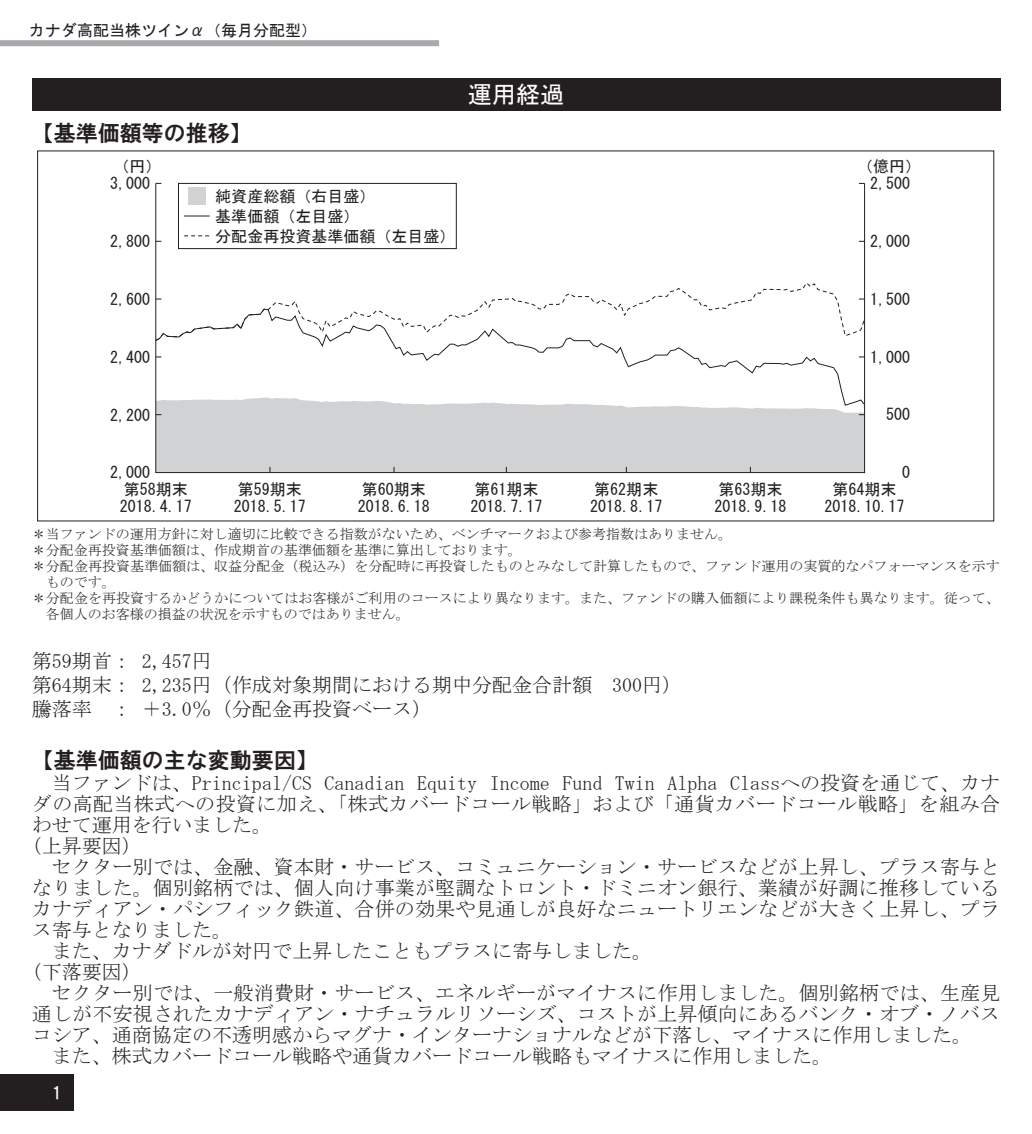
<style>
.page{position:relative;width:1032px;height:1134px;background:#fff}
.page>*{position:absolute;margin:0;border:0;box-sizing:border-box;transform-origin:0 0}
.t1{font:24px "MS Gothic";color:#fff}
.t2{font:22px "HGS Gothic E";color:#231f20}
.t3{font:20px/24px "MS Mincho";letter-spacing:.01em;color:#231f20}
.t4{font:16.6px "HGS Gothic E";color:#fff}
.t5{font:16px/17px "MS Gothic";color:#231f20}
.t6{font:14px "MS Mincho";color:#231f20}
</style>
<div class="page">
<div style="left:157px;top:406px;width:706px;height:65px;background:#d1d2d4"></div>
<svg style="left:157px;top:281px;width:709px;height:27px"></svg>
<svg style="left:157px;top:308px;width:709px;height:98px"></svg>
<div style="left:178px;top:183px;width:279px;height:66px;border:1px solid #231f20"></div>
<div style="left:188px;top:188px;width:17px;height:17px;background:#d1d2d4"></div>
<svg style="left:184px;top:215px;width:26px;height:1px"></svg>
<svg style="left:184px;top:235px;width:26px;height:1px"></svg>
<div style="left:0;top:1074px;width:74px;height:37px;background:#231f20"></div>
<div style="left:0;top:40px;width:439px;height:6px;background:#a8a9ad"></div>
<div style="left:32px;top:78px;width:968px;height:32px;background:#231f20"></div>
<p class="t5" style="left:29px;top:22px;width:289px">カナダ高配当株ツインα（毎月分配型）</p>
<p class="t2" style="left:32px;top:122px;width:222px">【基準価額等の推移】</p>
<p class="t1" style="left:468px;top:82px;width:97px">運用経過</p>
<p class="t5" style="left:113px;top:157px;width:49px">（円）</p>
<p class="t5" style="left:857px;top:157px;width:65px">（億円）</p>
<p class="t5" style="left:110px;top:175px;width:41px">3,000</p>
<p class="t5" style="left:870px;top:175px;width:41px">2,500</p>
<p class="t5" style="left:215px;top:186px;width:242px;line-height:19.8px">純資産総額（右目盛）<br>基準価額（左目盛）<br>分配金再投資基準価額（左目盛）</p>
<p class="t5" style="left:870px;top:233px;width:41px">2,000</p>
<p class="t5" style="left:110px;top:233px;width:41px">2,800</p>
<p class="t5" style="left:110px;top:291px;width:41px">2,600</p>
<p class="t5" style="left:870px;top:291px;width:41px">1,500</p>
<p class="t5" style="left:110px;top:348px;width:41px">2,400</p>
<p class="t5" style="left:870px;top:348px;width:41px">1,000</p>
<p class="t5" style="left:110px;top:406px;width:41px">2,200</p>
<p class="t5" style="left:886px;top:406px;width:25px">500</p>
<p class="t5" style="left:902px;top:464px;width:9px">0</p>
<p class="t5" style="left:110px;top:464px;width:41px">2,000</p>
<p class="t5" style="left:120px;top:480px;width:73px">第58期末<br>2018.4.17</p>
<p class="t5" style="left:234px;top:480px;width:73px">第59期末<br>2018.5.17</p>
<p class="t5" style="left:358px;top:480px;width:73px">第60期末<br>2018.6.18</p>
<p class="t5" style="left:470px;top:480px;width:73px">第61期末<br>2018.7.17</p>
<p class="t5" style="left:590px;top:480px;width:73px">第62期末<br>2018.8.17</p>
<p class="t5" style="left:714px;top:480px;width:73px">第63期末<br>2018.9.18</p>
<p class="t5" style="left:824px;top:480px;width:81px;text-align:center">第64期末<br>2018.10.17</p>
<p class="t6" style="left:32px;top:527px;width:702px">＊当ファンドの運用方針に対し適切に比較できる指数がないため、ベンチマークおよび参考指数はありません。</p>
<p class="t6" style="left:32px;top:543px;width:492px">＊分配金再投資基準価額は、作成期首の基準価額を基準に算出しております。</p>
<p class="t6" style="left:32px;top:559px;width:969px">＊分配金再投資基準価額は、収益分配金（税込み）を分配時に再投資したものとみなして計算したもので、ファンド運用の実質的なパフォーマンスを示す</p>
<p class="t6" style="left:46px;top:575px;width:71px">ものです。</p>
<p class="t6" style="left:32px;top:591px;width:969px">＊分配金を再投資するかどうかについてはお客様がご利用のコースにより異なります。また、ファンドの購入価額により課税条件も異なります。従って、</p>
<p class="t6" style="left:46px;top:607px;width:365px">各個人のお客様の損益の状況を示すものではありません。</p>
<p class="t3" style="left:32px;top:649px;width:652px">第59期首： 2,457円<br>第64期末： 2,235円（作成対象期間における期中分配金合計額　300円）騰落率 ：＋3.0％（分配金再投資ベース）</p>
<p class="t2" style="left:32px;top:749px;width:287px">【基準価額の主な変動要因】</p>
<p class="t3" style="left:52px;top:771px;width:950px">当ファンドは、Principal/CS Canadian Equity Income Fund Twin Alpha Classへの投資を通じて、カナ</p>
<p class="t3" style="left:32px;top:792px;width:970px">ダの高配当株式への投資に加え、「株式カバードコール戦略」および「通貨カバードコール戦略」を組み合</p>
<p class="t3" style="left:32px;top:813px;width:241px">わせて運用を行いました。</p>
<p class="t3" style="left:22px;top:834px;width:121px">（上昇要因）</p>
<p class="t3" style="left:52px;top:855px;width:949px">セクター別では、金融、資本財・サービス、コミュニケーション・サービスなどが上昇し、プラス寄与と</p>
<p class="t3" style="left:32px;top:876px;width:969px">なりました。個別銘柄では、個人向け事業が堅調なトロント・ドミニオン銀行、業績が好調に推移している</p>
<p class="t3" style="left:32px;top:897px;width:969px">カナディアン・パシフィック鉄道、合併の効果や見通しが良好なニュートリエンなどが大きく上昇し、プラ</p>
<p class="t3" style="left:32px;top:918px;width:201px">ス寄与となりました。</p>
<p class="t3" style="left:52px;top:939px;width:601px">また、カナダドルが対円で上昇したこともプラスに寄与しました。</p>
<p class="t3" style="left:22px;top:960px;width:121px">（下落要因）</p>
<p class="t3" style="left:52px;top:981px;width:950px">セクター別では、一般消費財・サービス、エネルギーがマイナスに作用しました。個別銘柄では、生産見</p>
<p class="t3" style="left:32px;top:1002px;width:969px">通しが不安視されたカナディアン・ナチュラルリソーシズ、コストが上昇傾向にあるバンク・オブ・ノバス</p>
<p class="t3" style="left:32px;top:1023px;width:941px">コシア、通商協定の不透明感からマグナ・インターナショナルなどが下落し、マイナスに作用しました。</p>
<p class="t3" style="left:52px;top:1044px;width:781px">また、株式カバードコール戦略や通貨カバードコール戦略もマイナスに作用しました。</p>
<p class="t4" style="left:52px;top:1085px;width:11px">1</p>
</div>
